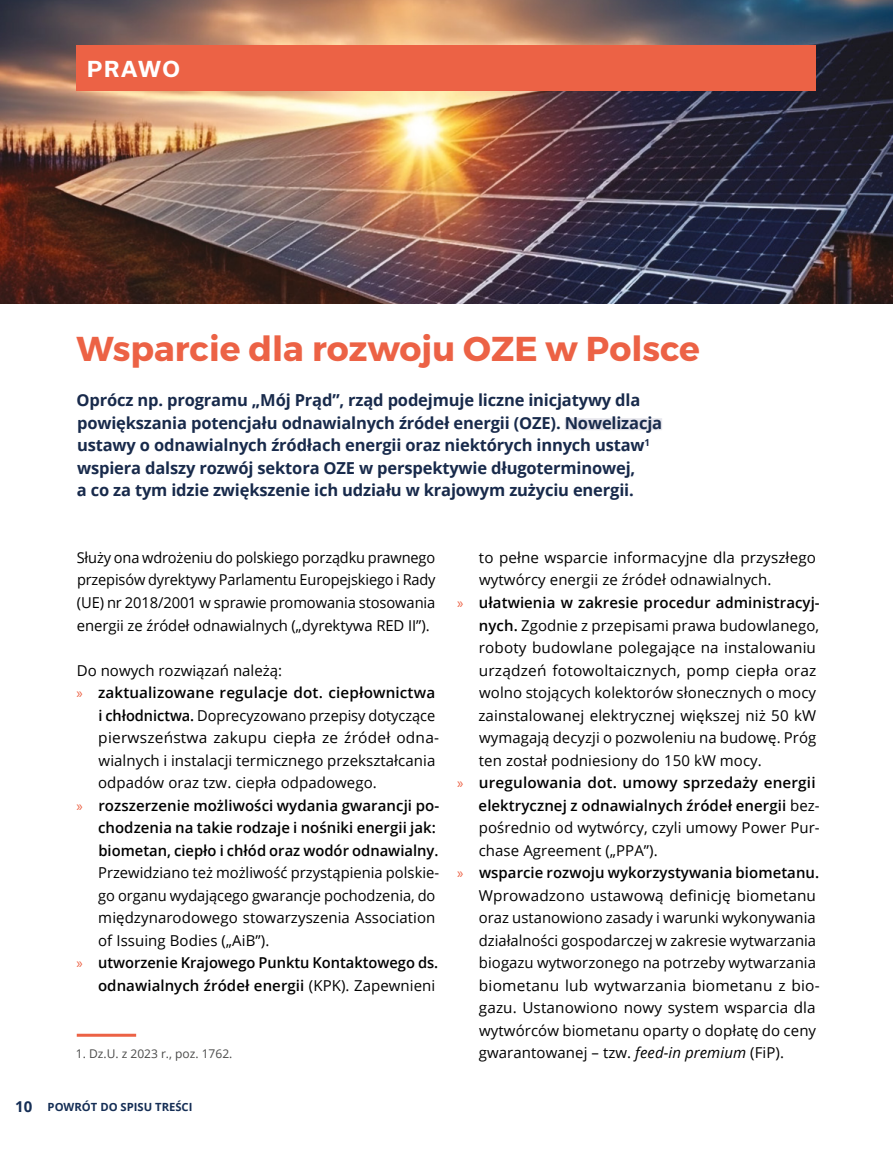
<style>
.page{position:relative;width:893px;height:1149px;background:#fff}
.page>*{position:absolute;margin:0;border:0;box-sizing:border-box;transform-origin:0 0}
.t1{font:34.5px "Trueno Bd";color:#ec6245}
.t2{font:700 21px "Usual";letter-spacing:.08em;color:#fff}
.t3{font:700 16.5px/22.5px "Open Sans";letter-spacing:-.01em;color:#182a4b}
.t4{font:15px/22.5px "Open Sans";letter-spacing:.005em;color:#000;text-align:justify}
.t5{font:600 15px "Open Sans";letter-spacing:.005em;color:#000}
.t6{font:12px "Open Sans";color:#4a4a49}
.t7{font:700 11.25px "Open Sans";color:#152e55}
.s1{font-family:"Myriad Pro";font-weight:400;color:#ec6245}
.s2{font-weight:600}
.s3{font-weight:400}
.s4{font-size:15px}
.s5{font-style:italic}
</style>
<div class="page">
<img style="left:0;top:0;width:893px;height:303px">
<div style="left:565px;top:418px;width:97px;height:12px;background:#e8e7ed"></div>
<div style="left:76px;top:46px;width:740px;height:45px;background:#ec6245"></div>
<hr style="left:77px;top:1033px;width:59px;height:3px;background:#ec6245">
<h2 class="t2" style="left:87px;top:57px;width:94px">PRAWO</h2>
<h1 class="t1" style="left:76px;top:327px;width:625px">Wsparcie dla rozwoju OZE w Polsce</h1>
<p class="t3" style="left:77px;top:388px;width:587px">Oprócz np. programu „Mój Prąd”, rząd podejmuje liczne inicjatywy dla powiększania potencjału odnawialnych źródeł energii (OZE). Nowelizacja ustawy o odnawialnych źródłach energii oraz niektórych innych ustaw<sup>1 </sup>wspiera dalszy rozwój sektora OZE w perspektywie długoterminowej,<br>a co za tym idzie zwiększenie ich udziału w krajowym zużyciu energii.</p>
<p class="t4" style="left:77px;top:545px;width:360px">Służy ona wdrożeniu do polskiego porządku prawnego przepisów dyrektywy Parlamentu Europejskiego i Rady (UE) nr 2018/2001 w sprawie promowania stosowania energii ze źródeł odnawialnych („dyrektywa RED II”).</p>
<p class="t4" style="left:77px;top:658px;width:207px">Do nowych rozwiązań należą:</p>
<p class="t5" style="left:77px;top:682px;width:360px"><span class="s1">»</span> zaktualizowane regulacje dot. ciepłownictwa</p>
<p class="t4" style="left:98px;top:703px;width:338px"><span class="s2">i chłodnictwa.</span> Doprecyzowano przepisy dotyczące</p>
<p class="t4" style="left:98px;top:725px;width:342px">pierwszeństwa zakupu ciepła ze źródeł odna-</p>
<p class="t4" style="left:99px;top:748px;width:338px">wialnych i instalacji termicznego przekształcania</p>
<p class="t4" style="left:98px;top:770px;width:280px">odpadów oraz tzw. ciepła odpadowego.</p>
<p class="t5" style="left:77px;top:794px;width:364px"><span class="s1">»</span> rozszerzenie możliwości wydania gwarancji po-</p>
<p class="t5" style="left:98px;top:817px;width:339px">chodzenia na takie rodzaje i nośniki energii jak:</p>
<p class="t5" style="left:98px;top:839px;width:342px">biometan, ciepło i chłód oraz wodór odnawialny.</p>
<p class="t4" style="left:98px;top:860px;width:342px">Przewidziano też możliwość przystąpienia polskie-</p>
<p class="t4" style="left:98px;top:883px;width:339px">go organu wydającego gwarancje pochodzenia, do</p>
<p class="t4" style="left:98px;top:905px;width:339px">międzynarodowego stowarzyszenia Association</p>
<p class="t4" style="left:98px;top:928px;width:173px">of Issuing Bodies („AiB”).</p>
<p class="t5" style="left:77px;top:952px;width:363px"><span class="s1">»</span> utworzenie Krajowego Punktu Kontaktowego ds.</p>
<p class="t5" style="left:98px;top:974px;width:339px">odnawialnych źródeł energii <span class="s3">(KPK). Zapewnieni</span></p>
<p class="t6" style="left:76px;top:1045px;width:158px">1. Dz.U. z 2023 r., poz. 1762.</p>
<p class="t7" style="left:15px;top:1098px;width:179px"><span class="s4">10</span> POWRÓT DO SPISU TREŚCI</p>
<p class="t4" style="left:479px;top:545px;width:339px">to pełne wsparcie informacyjne dla przyszłego</p>
<p class="t4" style="left:479px;top:568px;width:294px">wytwórcy energii ze źródeł odnawialnych.</p>
<p class="t5" style="left:457px;top:592px;width:364px"><span class="s1">»</span> ułatwienia w zakresie procedur administracyj-</p>
<p class="t4" style="left:479px;top:613px;width:342px"><span class="s2">nych.</span> Zgodnie z przepisami prawa budowlanego,</p>
<p class="t4" style="left:479px;top:635px;width:339px">roboty budowlane polegające na instalowaniu</p>
<p class="t4" style="left:479px;top:658px;width:339px">urządzeń fotowoltaicznych, pomp ciepła oraz</p>
<p class="t4" style="left:479px;top:680px;width:338px">wolno stojących kolektorów słonecznych o mocy</p>
<p class="t4" style="left:478px;top:703px;width:339px">zainstalowanej elektrycznej większej niż 50 kW</p>
<p class="t4" style="left:479px;top:725px;width:339px">wymagają decyzji o pozwoleniu na budowę. Próg</p>
<p class="t4" style="left:479px;top:748px;width:284px">ten został podniesiony do 150 kW mocy.</p>
<p class="t5" style="left:457px;top:772px;width:360px"><span class="s1">»</span> uregulowania dot. umowy sprzedaży energii</p>
<p class="t5" style="left:479px;top:794px;width:343px">elektrycznej z odnawialnych źródeł energii <span class="s3">bez-</span></p>
<p class="t4" style="left:479px;top:815px;width:342px">pośrednio od wytwórcy, czyli umowy Power Pur-</p>
<p class="t4" style="left:479px;top:838px;width:181px">chase Agreement („PPA”).</p>
<p class="t5" style="left:457px;top:862px;width:364px"><span class="s1">»</span> wsparcie rozwoju wykorzystywania biometanu.</p>
<p class="t4" style="left:479px;top:883px;width:339px">Wprowadzono ustawową definicję biometanu</p>
<p class="t4" style="left:479px;top:905px;width:339px">oraz ustanowiono zasady i warunki wykonywania</p>
<p class="t4" style="left:479px;top:928px;width:339px">działalności gospodarczej w zakresie wytwarzania</p>
<p class="t4" style="left:479px;top:950px;width:339px">biogazu wytworzonego na potrzeby wytwarzania</p>
<p class="t4" style="left:479px;top:973px;width:342px">biometanu lub wytwarzania biometanu z bio-</p>
<p class="t4" style="left:479px;top:995px;width:338px">gazu. Ustanowiono nowy system wsparcia dla</p>
<p class="t4" style="left:479px;top:1018px;width:338px">wytwórców biometanu oparty o dopłatę do ceny</p>
<p class="t4" style="left:479px;top:1040px;width:307px">gwarantowanej – tzw. <span class="s5">feed-in premium</span> (FiP).</p>
</div>
